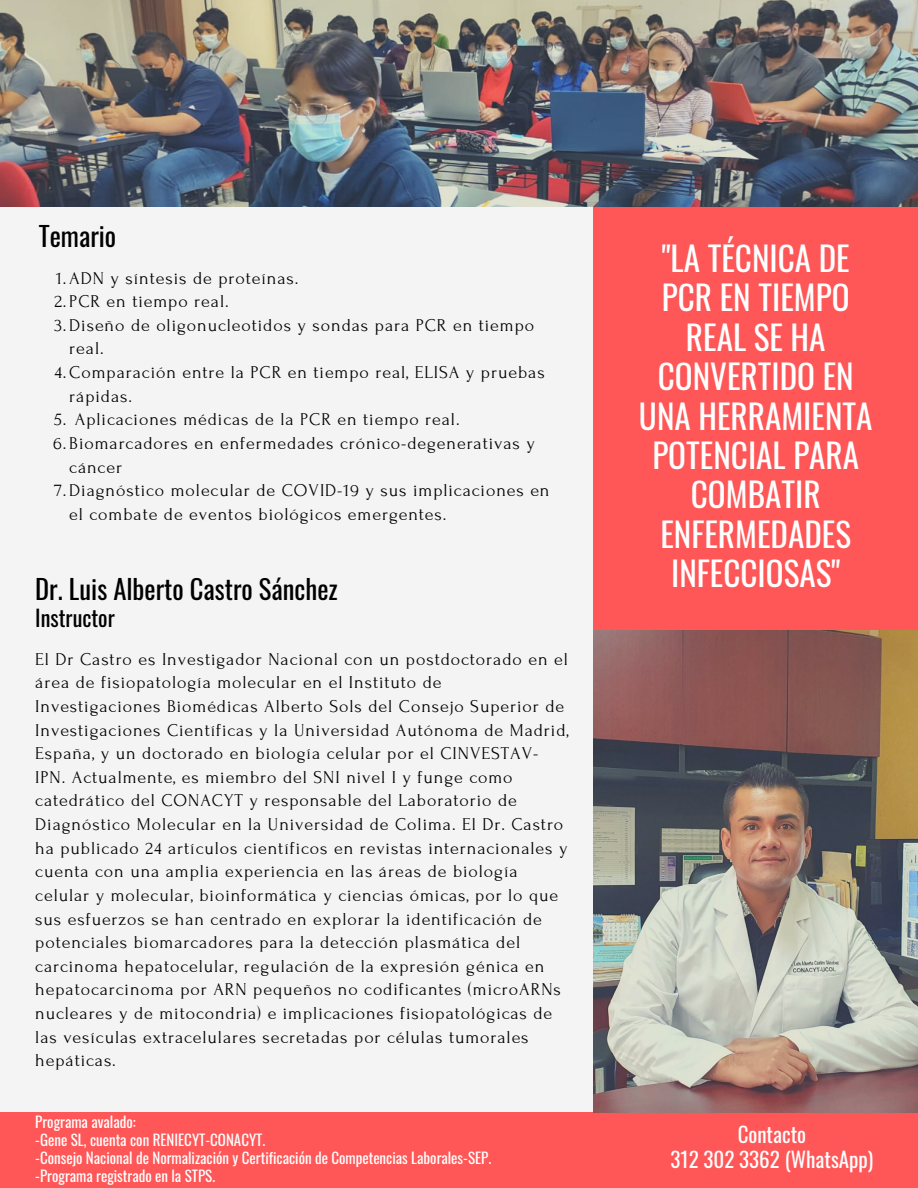
<style>
.page{position:relative;width:918px;height:1188px;background:#f4f4f4}
.page>*{position:absolute;margin:0;border:0;box-sizing:border-box;transform-origin:0 0}
.t1{font:33.15px/39.3px "Oswald";color:#fff;text-align:center}
.t2{font:26.7px "Oswald";color:#000}
.t3{font:22.2px "Oswald";color:#000}
.t4{font:21px/24.8px "Oswald";color:#fff;text-align:center}
.t5{font:18px/23.7px "Forum";letter-spacing:.05em;color:#000}
.t6{font:15px/18px "Oswald";color:#fff}
</style>
<div class="page">
<div style="left:594px;top:104px;width:324px;height:585px;background:#ff5757"></div>
<div style="left:0;top:1112px;width:918px;height:76px;background:#ff5757"></div>
<img style="left:594px;top:631px;width:324px;height:481px">
<img style="left:0;top:0;width:918px;height:207px">
<h2 class="t2" style="left:39px;top:215px;width:79px">Temario</h2>
<p class="t5" style="left:56px;top:266px;width:244px">1.ADN y síntesis de proteínas.</p>
<p class="t5" style="left:54px;top:290px;width:176px">2.PCR en tiempo real.</p>
<p class="t5" style="left:54px;top:314px;width:481px">3.Diseño de oligonucleotidos y sondas para PCR en tiempo</p>
<p class="t5" style="left:69px;top:337px;width:36px">real.</p>
<p class="t5" style="left:55px;top:361px;width:492px">4.Comparación entre la PCR en tiempo real, ELISA y pruebas</p>
<p class="t5" style="left:69px;top:384px;width:64px">rápidas.</p>
<p class="t5" style="left:75px;top:408px;width:386px">Aplicaciones médicas de la PCR en tiempo real.</p>
<p class="t5" style="left:53px;top:432px;width:483px">6.Biomarcadores en enfermedades crónico-degenerativas y</p>
<p class="t5" style="left:69px;top:455px;width:54px">cáncer</p>
<p class="t5" style="left:54px;top:479px;width:497px">7.Diagnóstico molecular de COVID-19 y sus implicaciones en</p>
<p class="t5" style="left:69px;top:503px;width:379px">el combate de eventos biológicos emergentes.</p>
<p class="t5" style="left:54px;top:408px;width:14px">5.</p>
<h2 class="t2" style="left:35px;top:569px;width:304px">Dr. Luis Alberto Castro Sánchez</h2>
<p class="t3" style="left:35px;top:601px;width:81px">Instructor</p>
<p class="t5" style="left:35px;top:647px;width:535px">El Dr Castro es Investigador Nacional con un postdoctorado en el área de fisiopatología molecular en el Instituto de Investigaciones Biomédicas Alberto Sols del Consejo Superior de Investigaciones Científicas y la Universidad Autónoma de Madrid, España, y un doctorado en biología celular por el CINVESTAV-IPN. Actualmente, es miembro del SNI nivel I y funge como catedrático del CONACYT y responsable del Laboratorio de Diagnóstico Molecular en la Universidad de Colima. El Dr. Castro ha publicado 24 artículos científicos en revistas internacionales y cuenta con una amplia experiencia en las áreas de biología celular y molecular, bioinformática y ciencias ómicas, por lo que sus esfuerzos se han centrado en explorar la identificación de potenciales biomarcadores para la detección plasmática del carcinoma hepatocelular, regulación de la expresión génica en hepatocarcinoma por ARN pequeños no codificantes (microARNs nucleares y de mitocondria) e implicaciones fisiopatológicas de las vesículas extracelulares secretadas por células tumorales hepáticas.</p>
<p class="t6" style="left:35px;top:1112px;width:457px">Programa avalado:<br>-Gene SL, cuenta con RENIECYT-CONACYT.<br>-Consejo Nacional de Normalización y Certificación de Competencias Laborales-SEP. -Programa registrado en la STPS.</p>
<h1 class="t1" style="left:639px;top:237px;width:235px">"LA TÉCNICA DE<br>PCR EN TIEMPO<br>REAL SE HA<br>CONVERTIDO EN<br>UNA HERRAMIENTA<br>POTENCIAL PARA<br>COMBATIR<br>ENFERMEDADES<br>INFECCIOSAS"</h1>
<p class="t4" style="left:670px;top:1122px;width:204px">Contacto<br>312 302 3362 (WhatsApp)</p>
</div>
